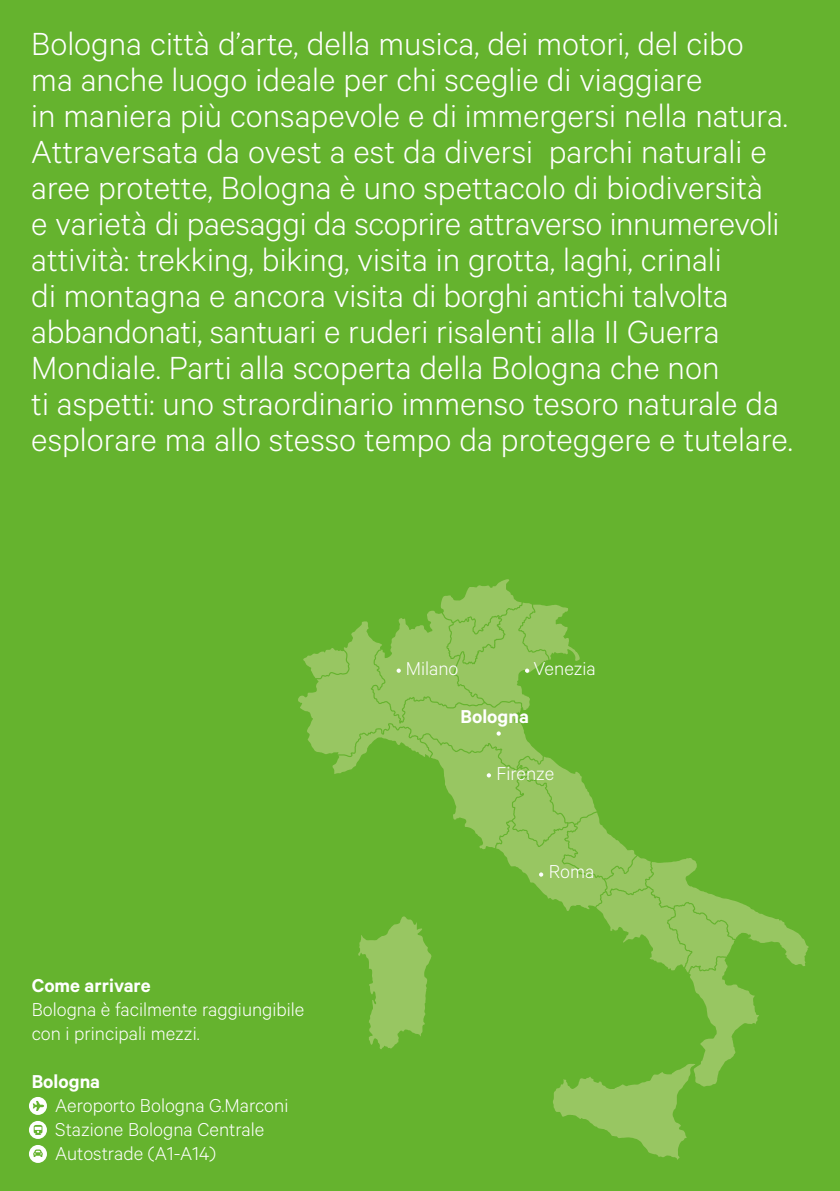
<style>
.page{position:relative;width:840px;height:1191px;background:#fff}
.page>*{position:absolute;margin:0;border:0;box-sizing:border-box;transform-origin:0 0}
.t1{font:300 36px/36px "Calibre";color:#fff}
.t2{font:300 21px/24px "Calibre";color:#fff}
.t3{font:600 21px "Calibre";color:#fff}
</style>
<div class="page">
<div style="left:0;top:0;width:839px;height:1191px;background:#65b32e"></div>
<div style="left:29px;top:1097px;width:18px;height:18px;background:#fff;border-radius:50%"></div>
<svg style="left:29px;top:1121px;width:18px;height:18px"></svg>
<div style="left:29px;top:1145px;width:18px;height:18px;background:#fff;border-radius:50%"></div>
<svg style="left:33px;top:1101px;width:11px;height:10px"></svg>
<svg style="left:34px;top:1125px;width:8px;height:10px"></svg>
<svg style="left:33px;top:1149px;width:10px;height:8px"></svg>
<svg style="left:298px;top:579px;width:510px;height:580px"></svg>
<svg style="left:496px;top:731px;width:4px;height:4px"></svg>
<svg style="left:396px;top:668px;width:4px;height:5px"></svg>
<svg style="left:524px;top:668px;width:5px;height:5px"></svg>
<svg style="left:486px;top:773px;width:4px;height:4px"></svg>
<svg style="left:538px;top:872px;width:5px;height:4px"></svg>
<p class="t1" style="left:31px;top:24px;width:762px">Bologna città d’arte, della musica, dei motori, del cibo ma anche luogo ideale per chi sceglie di viaggiare<br>in maniera più consapevole e di immergersi nella natura.<br>Attraversata da ovest a est da diversi parchi naturali e aree protette, Bologna è uno spettacolo di biodiversità<br>e varietà di paesaggi da scoprire attraverso innumerevoli attività: trekking, biking, visita in grotta, laghi, crinali<br>di montagna e ancora visita di borghi antichi talvolta abbandonati, santuari e ruderi risalenti alla II Guerra Mondiale. Parti alla scoperta della Bologna che non<br>ti aspetti: uno straordinario immenso tesoro naturale da esplorare ma allo stesso tempo da proteggere e tutelare.</p>
<p class="t2" style="left:405px;top:655px;width:54px">Milano</p>
<p class="t2" style="left:533px;top:655px;width:64px">Venezia</p>
<p class="t3" style="left:460px;top:703px;width:70px">Bologna</p>
<p class="t2" style="left:496px;top:761px;width:59px">Firenze</p>
<p class="t3" style="left:32px;top:972px;width:120px">Come arrivare</p>
<p class="t2" style="left:32px;top:996px;width:274px">Bologna è facilmente raggiungibile con i principali mezzi.</p>
<p class="t3" style="left:32px;top:1068px;width:70px">Bologna</p>
<p class="t2" style="left:55px;top:1092px;width:235px">Aeroporto Bologna G.Marconi<br>Stazione Bologna Centrale<br>Autostrade (A1-A14)</p>
<p class="t2" style="left:548px;top:858px;width:47px">Roma</p>
</div>
